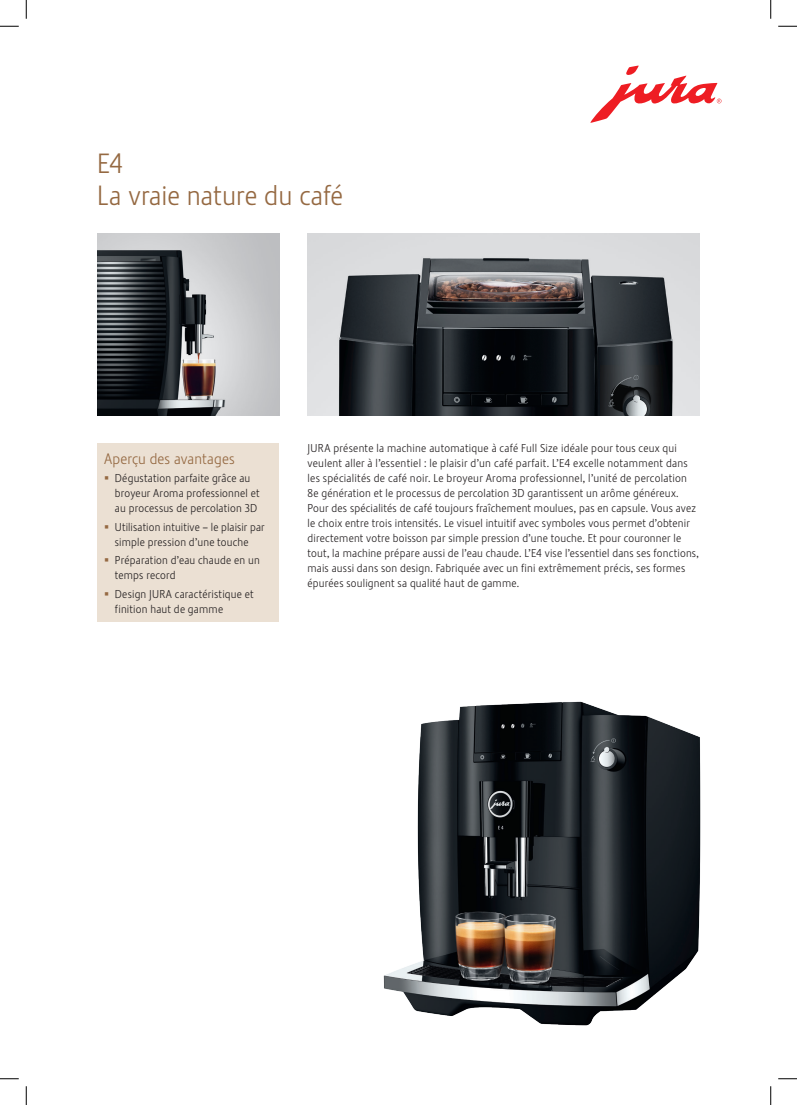
<style>
.page{position:relative;width:797px;height:1105px;background:#fff}
.page>*{position:absolute;margin:0;border:0;box-sizing:border-box;transform-origin:0 0}
.t1{font:27.5px/32.5px "Stalemate Pro 2 J Light";color:#956942}
.t2{font:15px "Stalemate Pro 2 J Light";letter-spacing:.01em;color:#956942}
.t3{font:11.25px/15px "Stalemate Pro 2 J Light";letter-spacing:.02em;color:#231f20}
</style>
<div class="page">
<svg style="left:590px;top:66px;width:131px;height:57px"></svg>
<img style="left:307px;top:233px;width:392px;height:182px">
<img style="left:97px;top:233px;width:182px;height:182px">
<img style="left:383px;top:701px;width:318px;height:325px">
<div style="left:97px;top:444px;width:182px;height:178px;background:#ebe0d3"></div>
<svg style="left:0;top:25px;width:19px;height:2px"></svg>
<svg style="left:778px;top:25px;width:19px;height:2px"></svg>
<svg style="left:0;top:1078px;width:19px;height:1px"></svg>
<svg style="left:778px;top:1078px;width:19px;height:1px"></svg>
<svg style="left:25px;top:0;width:2px;height:19px"></svg>
<svg style="left:25px;top:1086px;width:2px;height:19px"></svg>
<svg style="left:770px;top:0;width:1px;height:19px"></svg>
<svg style="left:770px;top:1086px;width:1px;height:19px"></svg>
<h1 class="t1" style="left:97px;top:147px;width:247px">E4<br>La vraie nature du café</h1>
<h2 class="t2" style="left:104px;top:451px;width:132px">Aperçu des avantages</h2>
<p class="t3" style="left:115px;top:471px;width:146px">Dégustation parfaite grâce au broyeur Aroma professionnel et au processus de percolation 3D</p>
<p class="t3" style="left:115px;top:520px;width:151px">Utilisation intuitive – le plaisir par simple pression d’une touche</p>
<p class="t3" style="left:115px;top:553px;width:146px">Préparation d’eau chaude en un temps record</p>
<p class="t3" style="left:115px;top:587px;width:140px">Design JURA caractéristique et finition haut de gamme</p>
<p class="t3" style="left:307px;top:441px;width:393px">JURA présente la machine automatique à café Full Size idéale pour tous ceux qui veulent aller à l’essentiel : le plaisir d’un café parfait. L’E4 excelle notamment dans les spécialités de café noir. Le broyeur Aroma professionnel, l’unité de percolation 8e génération et le processus de percolation 3D garantissent un arôme généreux.<br>Pour des spécialités de café toujours fraîchement moulues, pas en capsule. Vous avez le choix entre trois intensités. Le visuel intuitif avec symboles vous permet d’obtenir directement votre boisson par simple pression d’une touche. Et pour couronner le tout, la machine prépare aussi de l’eau chaude. L’E4 vise l’essentiel dans ses fonctions, mais aussi dans son design. Fabriquée avec un fini extrêmement précis, ses formes épurées soulignent sa qualité haut de gamme.</p>
</div>
